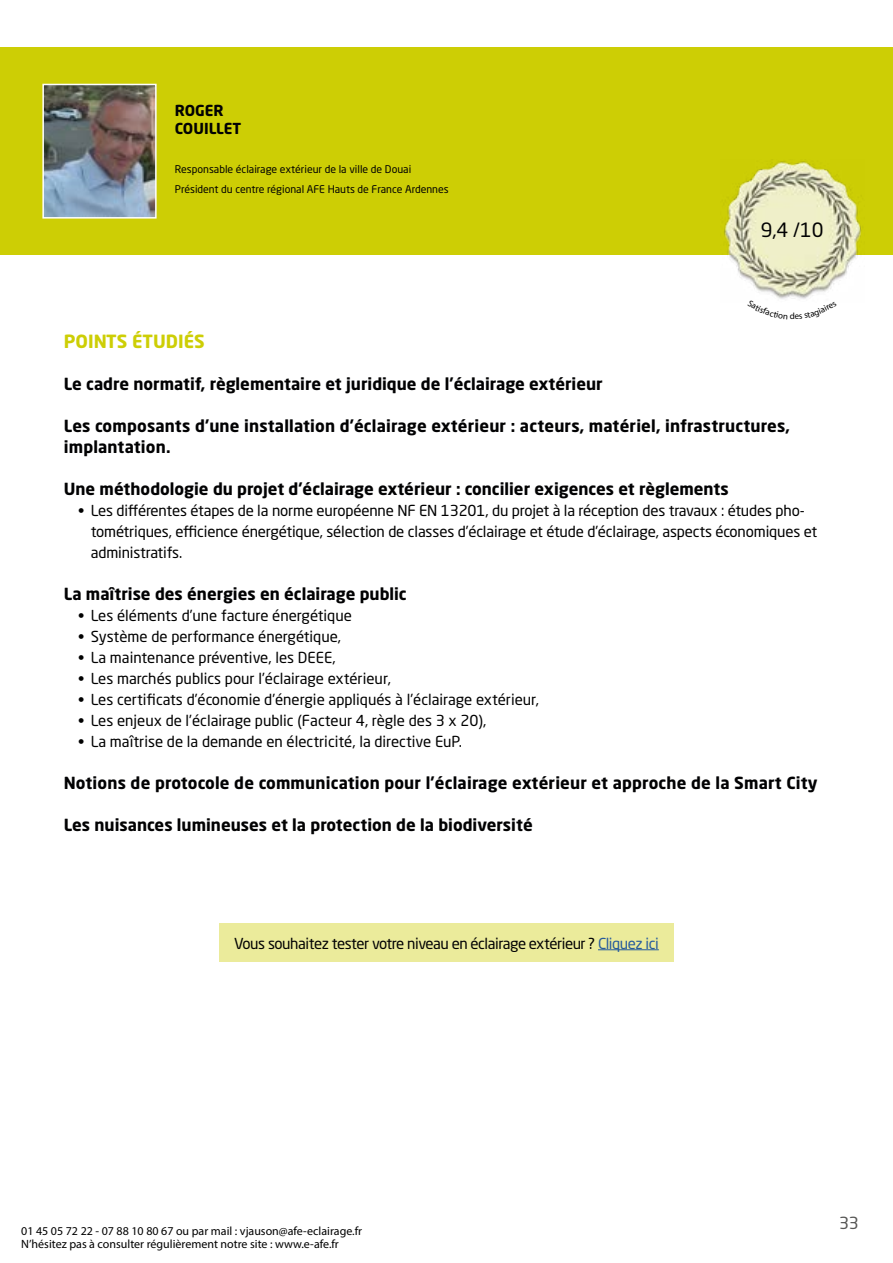
<style>
.page{position:relative;width:893px;height:1263px;background:#fff}
.page>*{position:absolute;margin:0;border:0;box-sizing:border-box;transform-origin:0 0}
.t1{font:19.5px "Neo Sans W1 G";color:#020203}
.t2{font:700 18px "Neo Sans W1 G";color:#cdce05}
.t3{font:700 16.5px/21px "Neo Sans W1 G";color:#020203}
.t4{font:16.5px "Neo Sans W1 G";color:#575756}
.t5{font:15px/21px "Neo Sans W1 G";color:#000}
.t6{font:15px "Neo Sans W1 G";letter-spacing:-.03em;color:#020203}
.t7{font:700 15px/18px "Neo Sans W1 G";color:#020203}
.t8{font:12px "Myriad Pro";color:#000}
.t9{font:10.5px/19.5px "Neo Sans W1 G";color:#020203}
.t10{font:9px "Myriad Pro";color:#000}
.s1{color:#275b9b}
</style>
<div class="page">
<div style="left:0;top:47px;width:893px;height:208px;background:#cdce05"></div>
<img style="left:45px;top:87px;width:109px;height:129px">
<div style="left:42px;top:84px;width:115px;height:135px;border:2px solid #fefefe"></div>
<img style="left:724px;top:161px;width:137px;height:138px">
<div style="left:219px;top:924px;width:455px;height:38px;background:#ebeb9b"></div>
<hr style="left:598px;top:949px;width:61px;height:1px;background:#275b9b">
<p class="t7" style="left:175px;top:101px;width:68px">ROGER<br>COUILLET</p>
<p class="t9" style="left:175px;top:159px;width:275px">Responsable éclairage extérieur de la ville de Douai<br>Président du centre régional AFE Hauts de France Ardennes</p>
<h1 class="t1" style="left:761px;top:218px;width:65px">9,4 /10</h1>
<p class="t10" style="left:790px;top:311px;width:7px">d</p>
<p class="t2" style="left:64px;top:330px;width:143px">POINTS ÉTUDIÉS</p>
<p class="t3" style="left:64px;top:373px;width:540px">Le cadre normatif, règlementaire et juridique de l’éclairage extérieur</p>
<p class="t3" style="left:64px;top:415px;width:728px">Les composants d’une installation d’éclairage extérieur : acteurs, matériel, infrastructures, implantation.</p>
<p class="t3" style="left:64px;top:478px;width:666px">Une méthodologie du projet d’éclairage extérieur : concilier exigences et règlements</p>
<p class="t5" style="left:91px;top:500px;width:728px;text-indent:-13px">• Les différentes étapes de la norme européenne NF EN 13201, du projet à la réception des travaux : études pho&shy;tométriques, efficience énergétique, sélection de classes d’éclairage et étude d’éclairage, aspects économiques et administratifs.</p>
<p class="t3" style="left:64px;top:583px;width:344px">La maîtrise des énergies en éclairage public</p>
<p class="t5" style="left:78px;top:605px;width:275px">• Les éléments d’une facture énergétique</p>
<p class="t5" style="left:78px;top:626px;width:265px">• Système de performance énergétique,</p>
<p class="t5" style="left:78px;top:647px;width:259px">• La maintenance préventive, les DEEE,</p>
<p class="t5" style="left:78px;top:668px;width:314px">• Les marchés publics pour l’éclairage extérieur,</p>
<p class="t5" style="left:78px;top:689px;width:463px">• Les certificats d’économie d’énergie appliqués à l’éclairage extérieur,</p>
<p class="t5" style="left:78px;top:710px;width:410px">• Les enjeux de l’éclairage public (Facteur 4, règle des 3 x 20),</p>
<p class="t5" style="left:78px;top:731px;width:386px">• La maîtrise de la demande en électricité, la directive EuP.</p>
<p class="t3" style="left:64px;top:772px;width:755px">Notions de protocole de communication pour l’éclairage extérieur et approche de la Smart City</p>
<p class="t3" style="left:64px;top:814px;width:470px">Les nuisances lumineuses et la protection de la biodiversité</p>
<p class="t6" style="left:234px;top:934px;width:426px">Vous souhaitez tester votre niveau en éclairage extérieur ? <span class="s1">Cliquez ici</span></p>
<p class="t8" style="left:21px;top:1224px;width:342px">01 45 05 72 22 - 07 88 10 80 67 ou par mail : vjauson@afe-eclairage.fr</p>
<p class="t8" style="left:21px;top:1237px;width:319px">N’hésitez pas à consulter régulièrement notre site : www.e-afe.fr</p>
<p class="t4" style="left:839px;top:1213px;width:21px">33</p>
</div>
